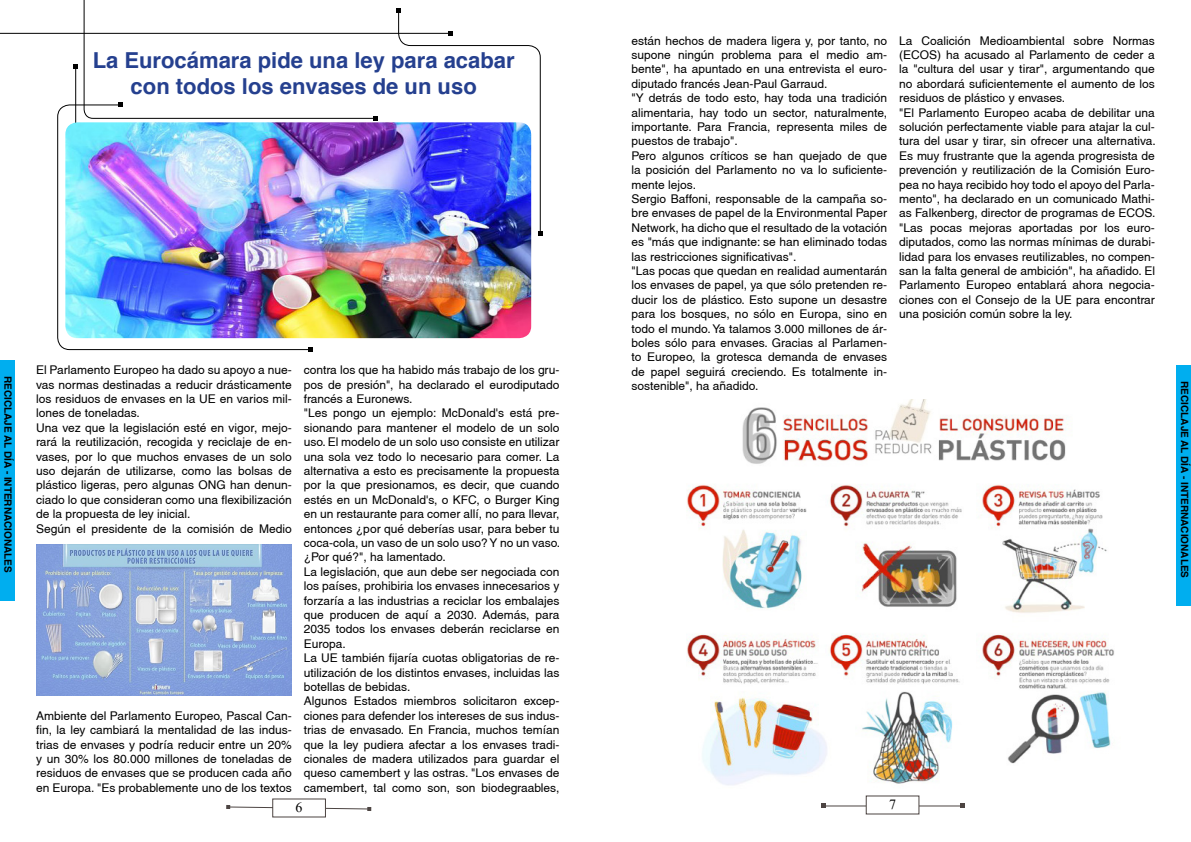
<style>
.page{position:relative;width:1191px;height:842px;background:#fff}
.page>*{position:absolute;margin:0;border:0;box-sizing:border-box;transform-origin:0 0}
.t1{font:700 22px/26.4px "Helvetica";color:#25408f;text-align:center}
.t2{font:14px "Times New Roman";color:#000}
.t3{font:12px/14.4px "Helvetica";color:#000}
.t4{font:700 10px "Helvetica";color:#000}
</style>
<div class="page">
<hr style="left:823px;top:805px;width:139px;height:1px;background:#4c4442">
<svg style="left:821px;top:804px;width:4px;height:4px"></svg>
<svg style="left:960px;top:804px;width:4px;height:4px"></svg>
<div style="left:866px;top:796px;width:53px;height:18px;background:#fff"></div>
<hr style="left:0;top:33px;width:450px;height:1px;background:#000">
<svg style="left:396px;top:9px;width:146px;height:227px"></svg>
<svg style="left:57px;top:104px;width:255px;height:247px"></svg>
<svg style="left:74px;top:0;width:303px;height:120px"></svg>
<svg style="left:309px;top:348px;width:4px;height:4px"></svg>
<svg style="left:226px;top:805px;width:145px;height:6px"></svg>
<div style="left:273px;top:799px;width:52px;height:18px;background:#fff"></div>
<div style="left:0;top:360px;width:15px;height:241px;background:#00aeef"></div>
<div style="left:1177px;top:366px;width:14px;height:240px;background:#00aeef"></div>
<img style="left:65px;top:122px;width:466px;height:216px">
<img style="left:36px;top:544px;width:256px;height:152px">
<img style="left:686px;top:399px;width:428px;height:386px">
<p class="t3" style="left:631px;top:33px;width:257px">están hechos de madera ligera y, por tanto, no supone ningún problema para el medio am&shy;bente", ha apuntado en una entrevista el euro&shy;diputado francés Jean-Paul Garraud.<br>"Y detrás de todo esto, hay toda una tradición alimentaria, hay todo un sector, naturalmente, importante. Para Francia, representa miles de puestos de trabajo".<br>Pero algunos críticos se han quejado de que la posición del Parlamento no va lo suficiente&shy;mente lejos.<br>Sergio Baffoni, responsable de la campaña so&shy;bre envases de papel de la Environmental Paper Network, ha dicho que el resultado de la votación es "más que indignante: se han eliminado todas las restricciones significativas".<br>"Las pocas que quedan en realidad aumentarán los envases de papel, ya que sólo pretenden re&shy;ducir los de plástico. Esto supone un desastre para los bosques, no sólo en Europa, sino en todo el mundo. Ya talamos 3.000 millones de ár&shy;boles sólo para envases. Gracias al Parlamen&shy;to Europeo, la grotesca demanda de envases de papel seguirá creciendo. Es totalmente in&shy;sostenible", ha añadido.</p>
<p class="t3" style="left:899px;top:33px;width:258px">La Coalición Medioambiental sobre Normas (ECOS) ha acusado al Parlamento de ceder a la "cultura del usar y tirar", argumentando que no abordará suficientemente el aumento de los residuos de plástico y envases.<br>"El Parlamento Europeo acaba de debilitar una solución perfectamente viable para atajar la cul&shy;tura del usar y tirar, sin ofrecer una alternativa.<br>Es muy frustrante que la agenda progresista de prevención y reutilización de la Comisión Euro&shy;pea no haya recibido hoy todo el apoyo del Parla&shy;mento", ha declarado en un comunicado Mathi&shy;as Falkenberg, director de programas de ECOS. "Las pocas mejoras aportadas por los euro&shy;diputados, como las normas mínimas de durabi&shy;lidad para los envases reutilizables, no compen&shy;san la falta general de ambición", ha añadido. El Parlamento Europeo entablará ahora negocia&shy;ciones con el Consejo de la U E para encontrar una posición común sobre la ley.</p>
<h1 class="t1" style="left:93px;top:47px;width:423px">La Eurocámara pide una ley para acabar con todos los envases de un uso</h1>
<p class="t3" style="left:304px;top:363px;width:258px">contra los que ha habido más trabajo de los gru&shy;pos de presión", ha declarado el eurodiputado francés a Euronews.<br>"Les pongo un ejemplo: McDonald's está pre&shy;sionando para mantener el modelo de un solo uso. El modelo de un solo uso consiste en utilizar una sola vez todo lo necesario para comer. La alternativa a esto es precisamente la propuesta por la que presionamos, es decir, que cuando estés en un McDonald's, o KFC, o Burger King en un restaurante para comer allí, no para llevar, entonces ¿por qué deberías usar, para beber tu coca-cola, un vaso de un solo uso? Y no un vaso. ¿Por qué?", ha lamentado.<br>La legislación, que aun debe ser negociada con los países, prohibiria los envases innecesarios y forzaría a las industrias a reciclar los embalajes que producen de aquí a 2030. Además, para 2035 todos los envases deberán reciclarse en Europa.<br>La U E también fijaría cuotas obligatorias de re&shy;utilización de los distintos envases, incluidas las botellas de bebidas.<br>Algunos Estados miembros solicitaron excep&shy;ciones para defender los intereses de sus indus&shy;trias de envasado. En Francia, muchos temían que la ley pudiera afectar a los envases tradi&shy;cionales de madera utilizados para guardar el queso camembert y las ostras. "Los envases de camembert, tal como son, son biodegraables,</p>
<p class="t3" style="left:36px;top:363px;width:257px">El Parlamento Europeo ha dado su apoyo a nue&shy;vas normas destinadas a reducir drásticamente los residuos de envases en la U E en varios mil&shy;lones de toneladas.<br>U na vez que la legislación esté en vigor, mejo&shy;rará la reutilización, recogida y reciclaje de en&shy;vases, por lo que muchos envases de un solo uso dejarán de utilizarse, como las bolsas de plástico ligeras, pero algunas ONG han denun&shy;ciado lo que consideran como una flexibilización de la propuesta de ley inicial.<br>Según el presidente de la comisión de Medio</p>
<p class="t4" style="left:16px;top:376px;width:198px;rotate:90deg">RECICLAJE AL DíA - INTERNACIONALES</p>
<p class="t4" style="left:1192px;top:381px;width:198px;rotate:90deg">RECICLAJE AL DíA - INTERNACIONALES</p>
<p class="t3" style="left:36px;top:708px;width:257px;text-align:justify">Ambiente del Parlamento Europeo, Pascal Can&shy;fin, la ley cambiará la mentalidad de las indus&shy;trias de envases y podría reducir entre un 20% y un 30% los 80.000 millones de toneladas de residuos de envases que se producen cada año en Europa. "Es probablemente uno de los textos</p>
<p class="t2" style="left:295px;top:798px;width:8px">6</p>
<p class="t2" style="left:889px;top:795px;width:8px">7</p>
</div>
